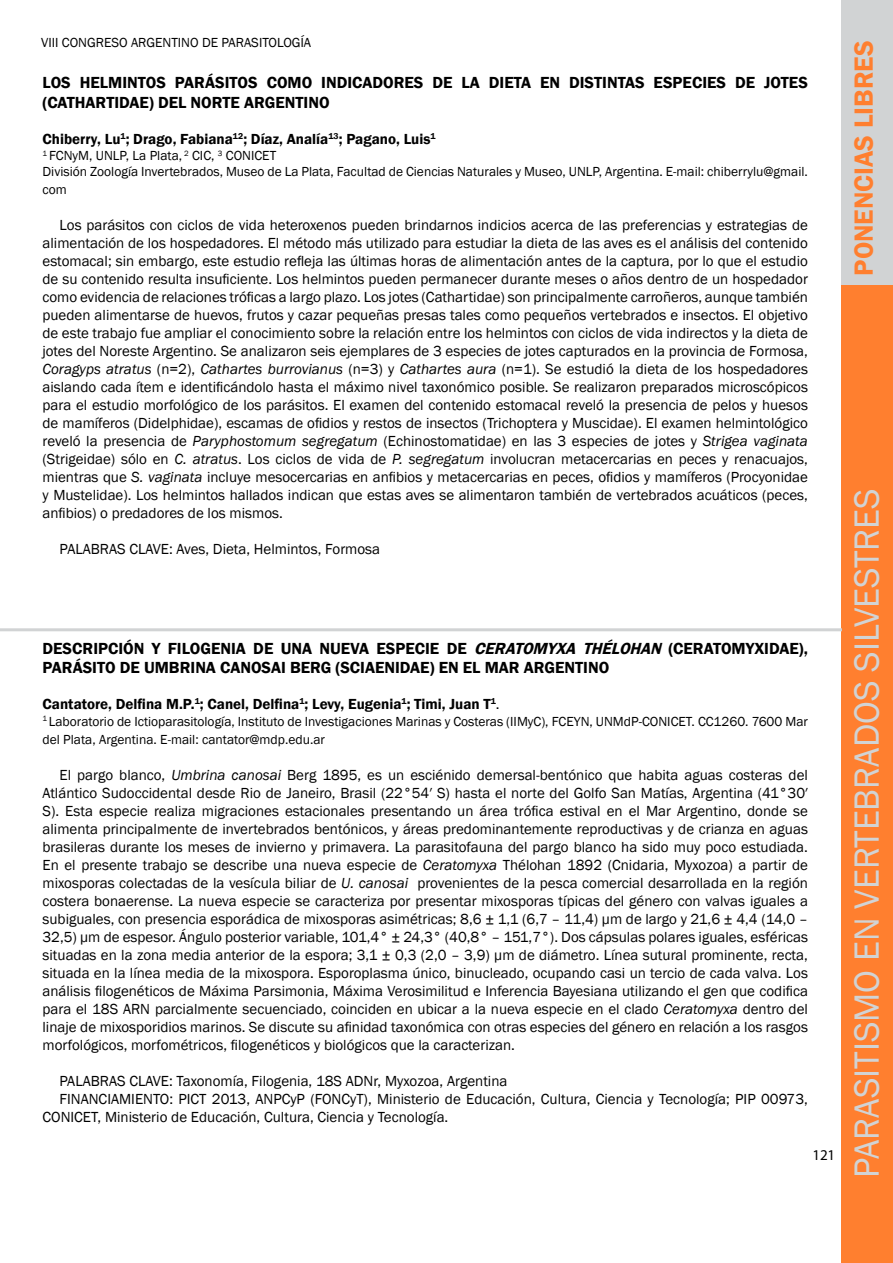
<style>
.page{position:relative;width:893px;height:1263px;background:#fff}
.page>*{position:absolute;margin:0;border:0;box-sizing:border-box;transform-origin:0 0}
.t1{font:36px "Franklin Gothic";color:#d1d3d4}
.t2{font:600 27px "Franklin Gothic";color:#ff7f2f}
.t3{font:600 16.5px/19.8px "Franklin Gothic";color:#000}
.t4{font:15px/18px "Franklin Gothic";color:#000;text-align:justify}
.t5{font:600 15px "Franklin Gothic";color:#000}
.t6{font:15px "Myriad Pro";color:#000}
.t7{font:13.5px/16.2px "Franklin Gothic";color:#000}
.s1{font-style:italic}
.s2{font-weight:400}
</style>
<div class="page">
<div style="left:842px;top:0;width:51px;height:1263px;background:#ff7f2f"></div>
<hr style="left:0;top:628px;width:842px;height:3px;background:#d1d3d4">
<div style="left:842px;top:0;width:51px;height:285px;background:#d1d3d4"></div>
<p class="t7" style="left:41px;top:35px;width:272px">VIII CONGRESO ARGENTINO DE PARASITOLOGÍA</p>
<p class="t3" style="left:43px;top:73px;width:767px">LOS HELMINTOS PARÁSITOS COMO INDICADORES DE LA DIETA EN DISTINTAS ESPECIES DE JOTES (CATHARTIDAE) DEL NORTE ARGENTINO</p>
<p class="t5" style="left:43px;top:130px;width:395px">Chiberry, Lu<sup>1</sup>; Drago, Fabiana<sup>12</sup>; Díaz, Analía<sup>13</sup>; Pagano, Luis<sup>1</sup></p>
<p class="t7" style="left:43px;top:148px;width:767px"><sup>1</sup> FCNyM, UNLP, La Plata, <sup>2</sup> CIC, <sup>3</sup> CONICET<br>División Zoología Invertebrados, Museo de La Plata, Facultad de Ciencias Naturales y Museo, UNLP, Argentina. E-mail: chiberrylu@gmail.</p>
<p class="t7" style="left:43px;top:182px;width:26px">com</p>
<p class="t4" style="left:43px;top:217px;width:767px;text-indent:17px">Los parásitos con ciclos de vida heteroxenos pueden brindarnos indicios acerca de las preferencias y estrategias de alimentación de los hospedadores. El método más utilizado para estudiar la dieta de las aves es el análisis del contenido estomacal; sin embargo, este estudio refleja las últimas horas de alimentación antes de la captura, por lo que el estudio de su contenido resulta insuficiente. Los helmintos pueden permanecer durante meses o años dentro de un hospedador como evidencia de relaciones tróficas a largo plazo. Los jotes (Cathartidae) son principalmente carroñeros, aunque también pueden alimentarse de huevos, frutos y cazar pequeñas presas tales como pequeños vertebrados e insectos. El objetivo de este trabajo fue ampliar el conocimiento sobre la relación entre los helmintos con ciclos de vida indirectos y la dieta de jotes del Noreste Argentino. Se analizaron seis ejemplares de 3 especies de jotes capturados en la provincia de Formosa, <span class="s1">Coragyps atratus</span> (n=2), <span class="s1">Cathartes burrovianus</span> (n=3) y <span class="s1">Cathartes aura</span> (n=1). Se estudió la dieta de los hospedadores aislando cada ítem e identificándolo hasta el máximo nivel taxonómico posible. Se realizaron preparados microscópicos para el estudio morfológico de los parásitos. El examen del contenido estomacal reveló la presencia de pelos y huesos de mamíferos (Didelphidae), escamas de ofidios y restos de insectos (Trichoptera y Muscidae). El examen helmintológico reveló la presencia de <span class="s1">Paryphostomum segregatum</span> (Echinostomatidae) en las 3 especies de jotes y <span class="s1">Strigea vaginata </span>(Strigeidae) sólo en <span class="s1">C. atratus</span>. Los ciclos de vida de <span class="s1">P. segregatum</span> involucran metacercarias en peces y renacuajos, mientras que <span class="s1">S. vaginata</span> incluye mesocercarias en anfibios y metacercarias en peces, ofidios y mamíferos (Procyonidae y Mustelidae). Los helmintos hallados indican que estas aves se alimentaron también de vertebrados acuáticos (peces, anfibios) o predadores de los mismos.</p>
<p class="t4" style="left:60px;top:541px;width:322px">PALABRAS CLAVE: Aves, Dieta, Helmintos, Formosa</p>
<p class="t3" style="left:43px;top:638px;width:767px">DESCRIPCIÓN Y FILOGENIA DE UNA NUEVA ESPECIE DE <span class="s1">CERATOMYXA THÉLOHAN</span> (CERATOMYXIDAE),<br>PARÁSITO DE UMBRINA CANOSAI BERG (SCIAENIDAE) EN EL MAR ARGENTINO</p>
<p class="t5" style="left:43px;top:695px;width:459px">Cantatore, Delfina M.P.<sup>1</sup>; Canel, Delfina<sup>1</sup>; Levy, Eugenia<sup>1</sup>; Timi, Juan T<sup>1</sup><span class="s2">.</span></p>
<p class="t7" style="left:43px;top:712px;width:767px;line-height:18px"><sup>1</sup> Laboratorio de Ictioparasitología, Instituto de Investigaciones Marinas y Costeras (IIMyC), FCEYN, UNMdP-CONICET. CC1260. 7600 Mar del Plata, Argentina. E-mail: cantator@mdp.edu.ar</p>
<p class="t4" style="left:43px;top:766px;width:767px;text-indent:17px">El pargo blanco, <span class="s1">Umbrina canosai</span> Berg 1895, es un esciénido demersal-bentónico que habita aguas costeras del Atlántico Sudoccidental desde Rio de Janeiro, Brasil (22°54′ S) hasta el norte del Golfo San Matías, Argentina (41°30′ S). Esta especie realiza migraciones estacionales presentando un área trófica estival en el Mar Argentino, donde se alimenta principalmente de invertebrados bentónicos, y áreas predominantemente reproductivas y de crianza en aguas brasileras durante los meses de invierno y primavera. La parasitofauna del pargo blanco ha sido muy poco estudiada.<br>En el presente trabajo se describe una nueva especie de <span class="s1">Ceratomyxa</span> Thélohan 1892 (Cnidaria, Myxozoa) a partir de mixosporas colectadas de la vesícula biliar de <span class="s1">U. canosai</span> provenientes de la pesca comercial desarrollada en la región costera bonaerense. La nueva especie se caracteriza por presentar mixosporas típicas del género con valvas iguales a subiguales, con presencia esporádica de mixosporas asimétricas; 8,6 ± 1,1 (6,7 – 11,4) µm de largo y 21,6 ± 4,4 (14,0 – 32,5) µm de espesor. Ángulo posterior variable, 101,4° ± 24,3° (40,8° – 151,7°). Dos cápsulas polares iguales, esféricas situadas en la zona media anterior de la espora; 3,1 ± 0,3 (2,0 – 3,9) µm de diámetro. Línea sutural prominente, recta, situada en la línea media de la mixospora. Esporoplasma único, binucleado, ocupando casi un tercio de cada valva. Los análisis filogenéticos de Máxima Parsimonia, Máxima Verosimilitud e Inferencia Bayesiana utilizando el gen que codifica para el 18S ARN parcialmente secuenciado, coinciden en ubicar a la nueva especie en el clado <span class="s1">Ceratomyxa</span> dentro del linaje de mixosporidios marinos. Se discute su afinidad taxonómica con otras especies del género en relación a los rasgos morfológicos, morfométricos, filogenéticos y biológicos que la caracterizan.</p>
<p class="t4" style="left:60px;top:1072px;width:449px">PALABRAS CLAVE: Taxonomía, Filogenia, 18S ADNr, Myxozoa, Argentina</p>
<p class="t4" style="left:60px;top:1090px;width:750px">FINANCIAMIENTO: PICT 2013, ANPCyP (FONCyT), Ministerio de Educación, Cultura, Ciencia y Tecnología; PIP 00973,</p>
<p class="t4" style="left:43px;top:1108px;width:407px">CONICET, Ministerio de Educación, Cultura, Ciencia y Tecnología.</p>
<p class="t6" style="left:812px;top:1146px;width:24px">121</p>
<h2 class="t2" style="left:847px;top:276px;width:237px;rotate:-90deg">PONENCIAS LIBRES</h2>
<h1 class="t1" style="left:844px;top:1177px;width:690px;rotate:-90deg">PARASITISMO EN VERTEBRADOS SILVESTRES</h1>
</div>
